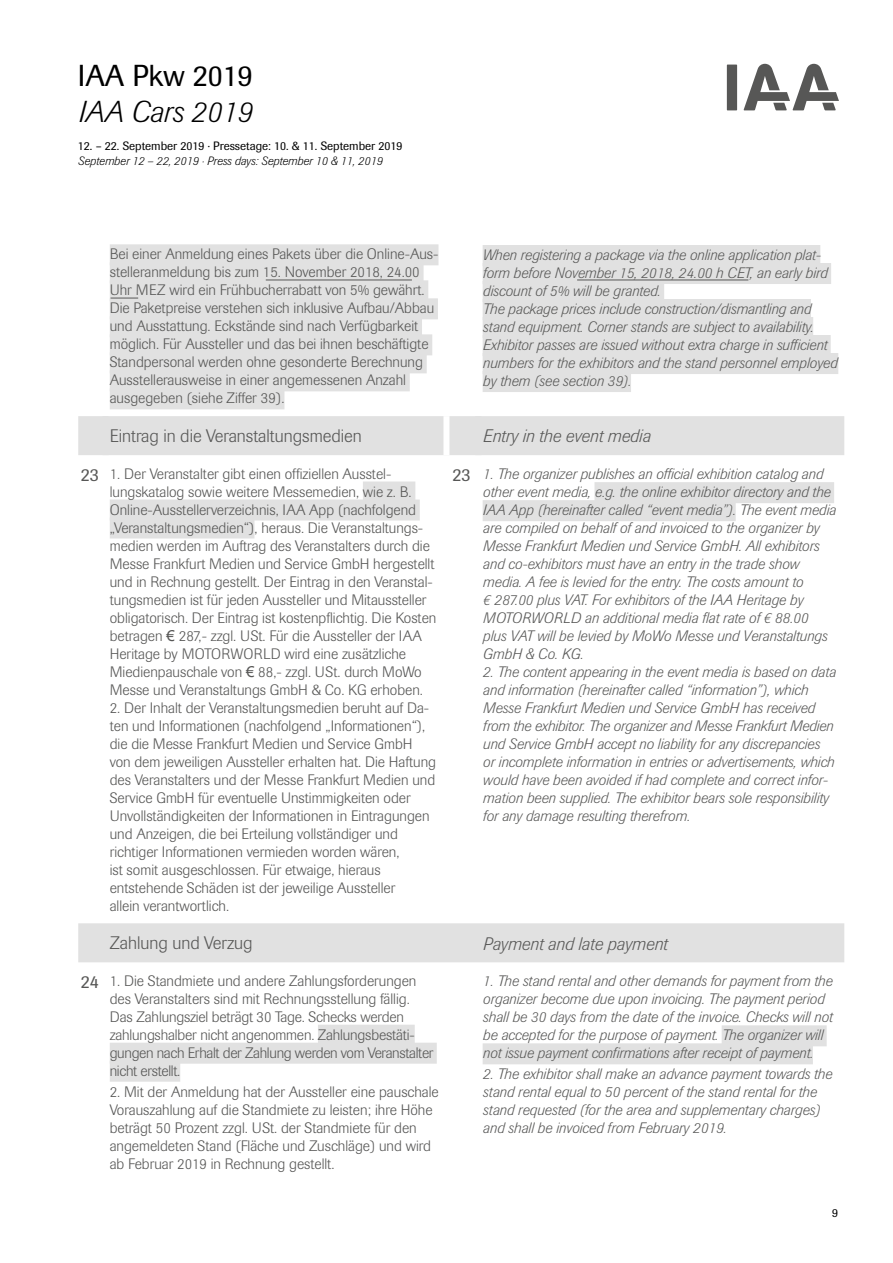
<style>
.page{position:relative;width:893px;height:1263px;background:#fff}
.page>*{position:absolute;margin:0;border:0;box-sizing:border-box;transform-origin:0 0}
.t1{font:italic 300 30px "Imago";color:#000}
.t2{font:30px "Berthold Imago BQ";color:#000}
.t3{font:300 18px "Imago";color:#575756}
.t4{font:italic 300 18px "Imago";color:#575756}
.t5{font:18px "Imago";color:#575756}
.t6{font:300 15px/18px "Imago";color:#575756}
.t7{font:italic 300 15px/18px "Imago";color:#575756}
.t8{font:300 15px/18px "Imago";letter-spacing:-.02em;color:#575756}
.t9{font:12px "Berthold Imago BQ";color:#000}
.t10{font:italic 300 12px "Imago";color:#000}
.t11{font:12px "Imago";color:#000}
.s1{font-family:"Arial";font-weight:400}
</style>
<div class="page">
<div style="left:727px;top:65px;width:10px;height:45px;background:#575756"></div>
<svg style="left:744px;top:64px;width:95px;height:46px"></svg>
<div style="left:78px;top:416px;width:766px;height:39px;background:#e1e1e1"></div>
<div style="left:78px;top:923px;width:766px;height:39px;background:#e1e1e1"></div>
<div style="left:103px;top:416px;width:6px;height:39px;background:#e1e1e1"></div>
<div style="left:475px;top:416px;width:6px;height:39px;background:#e1e1e1"></div>
<div style="left:443px;top:416px;width:6px;height:39px;background:#fff"></div>
<div style="left:110px;top:244px;width:328px;height:21px;background:#e1e1e1"></div>
<div style="left:110px;top:262px;width:314px;height:21px;background:#e1e1e1"></div>
<div style="left:110px;top:280px;width:318px;height:21px;background:#e1e1e1"></div>
<div style="left:110px;top:298px;width:328px;height:21px;background:#e1e1e1"></div>
<div style="left:110px;top:316px;width:312px;height:21px;background:#e1e1e1"></div>
<div style="left:110px;top:334px;width:322px;height:21px;background:#e1e1e1"></div>
<div style="left:110px;top:352px;width:317px;height:21px;background:#e1e1e1"></div>
<div style="left:110px;top:370px;width:300px;height:21px;background:#e1e1e1"></div>
<div style="left:110px;top:388px;width:174px;height:21px;background:#e1e1e1"></div>
<div style="left:483px;top:245px;width:337px;height:21px;background:#e1e1e1"></div>
<div style="left:483px;top:263px;width:348px;height:21px;background:#e1e1e1"></div>
<div style="left:483px;top:281px;width:181px;height:21px;background:#e1e1e1"></div>
<div style="left:483px;top:299px;width:328px;height:21px;background:#e1e1e1"></div>
<div style="left:483px;top:317px;width:330px;height:21px;background:#e1e1e1"></div>
<div style="left:483px;top:335px;width:348px;height:21px;background:#e1e1e1"></div>
<div style="left:483px;top:353px;width:355px;height:21px;background:#e1e1e1"></div>
<div style="left:483px;top:371px;width:148px;height:21px;background:#e1e1e1"></div>
<div style="left:363px;top:481px;width:52px;height:21px;background:#e1e1e1"></div>
<div style="left:110px;top:499px;width:310px;height:21px;background:#e1e1e1"></div>
<div style="left:110px;top:517px;width:144px;height:21px;background:#e1e1e1"></div>
<div style="left:594px;top:482px;width:240px;height:21px;background:#e1e1e1"></div>
<div style="left:483px;top:500px;width:253px;height:21px;background:#e1e1e1"></div>
<div style="left:318px;top:1025px;width:97px;height:21px;background:#e1e1e1"></div>
<div style="left:110px;top:1043px;width:327px;height:21px;background:#e1e1e1"></div>
<div style="left:110px;top:1061px;width:70px;height:21px;background:#e1e1e1"></div>
<div style="left:722px;top:1025px;width:105px;height:21px;background:#e1e1e1"></div>
<div style="left:483px;top:1043px;width:330px;height:21px;background:#e1e1e1"></div>
<hr style="left:266px;top:280px;width:146px;height:1px;background:#575756">
<hr style="left:577px;top:280px;width:171px;height:1px;background:#575756">
<svg style="left:111px;top:298px;width:27px;height:1px"></svg>
<h1 class="t2" style="left:78px;top:58px;width:177px">IAA Pkw 2019</h1>
<h1 class="t1" style="left:78px;top:94px;width:175px">IAA Cars 2019</h1>
<p class="t9" style="left:78px;top:139px;width:326px">12. – 22. September 2019 · Pressetage: 10. &amp; 11. September 2019</p>
<p class="t10" style="left:78px;top:154px;width:306px">September 12 – 22, 2019 · Press days: September 10 &amp; 11, 2019</p>
<p class="t6" style="left:110px;top:245px;width:330px">Bei einer Anmeldung eines Pakets über die Online-Aus&shy;stelleranmeldung bis zum 15. November 2018, 24.00<br>Uhr MEZ wird ein Frühbucherrabatt von 5% gewährt.</p>
<p class="t6" style="left:110px;top:299px;width:326px">Die Paketpreise verstehen sich inklusive Aufbau/Abbau und Ausstattung. Eckstände sind nach Verfügbarkeit möglich. Für Aussteller und das bei ihnen beschäftigte Standpersonal werden ohne gesonderte Berechnung Ausstellerausweise in einer angemessenen Anzahl ausgegeben (siehe Ziffer 39).</p>
<p class="t7" style="left:483px;top:246px;width:346px">When registering a package via the online application plat&shy;form before November 15, 2018, 24.00 h CET, an early bird discount of 5% will be granted.</p>
<p class="t7" style="left:483px;top:300px;width:330px">The package prices include construction/dismantling and</p>
<p class="t7" style="left:483px;top:318px;width:332px">stand equipment. Corner stands are subject to availability.</p>
<p class="t7" style="left:483px;top:336px;width:356px">Exhibitor passes are issued without extra charge in sufficient numbers for the exhibitors and the stand personnel employed by them (see section 39).</p>
<p class="t3" style="left:110px;top:425px;width:254px">Eintrag in die Veranstaltungsmedien</p>
<p class="t4" style="left:483px;top:426px;width:169px">Entry in the event media</p>
<p class="t5" style="left:81px;top:464px;width:19px">23</p>
<p class="t6" style="left:110px;top:465px;width:328px">1. Der Veranstalter gibt einen offiziellen Ausstel&shy;lungskatalog sowie weitere Messemedien, wie z. B.<br>Online-Ausstellerverzeichnis, IAA App (nachfolgend „Veranstaltungsmedien“), heraus. Die Veranstaltungs&shy;medien werden im Auftrag des Veranstalters durch die Messe Frankfurt Medien und Service GmbH hergestellt und in Rechnung gestellt. Der Eintrag in den Veranstal&shy;tungsmedien ist für jeden Aussteller und Mitaussteller obligatorisch. Der Eintrag ist kostenpflichtig. Die Kosten betragen <span class="s1">€</span> 287,- zzgl. USt. Für die Aussteller der IAA Heritage by MOTORWORLD wird eine zusätzliche Miedienpauschale von <span class="s1">€</span> 88,- zzgl. USt. durch MoWo Messe und Veranstaltungs GmbH &amp; Co. KG erhoben.</p>
<p class="t6" style="left:110px;top:699px;width:328px">2. Der Inhalt der Veranstaltungsmedien beruht auf Da&shy;ten und Informationen (nachfolgend „Informationen“), die die Messe Frankfurt Medien und Service GmbH von dem jeweiligen Aussteller erhalten hat. Die Haftung des Veranstalters und der Messe Frankfurt Medien und Service GmbH für eventuelle Unstimmigkeiten oder</p>
<p class="t6" style="left:110px;top:807px;width:321px">Unvollständigkeiten der Informationen in Eintragungen und Anzeigen, die bei Erteilung vollständiger und</p>
<p class="t6" style="left:110px;top:843px;width:291px">richtiger Informationen vermieden worden wären,</p>
<p class="t6" style="left:110px;top:861px;width:272px">ist somit ausgeschlossen. Für etwaige, hieraus</p>
<p class="t6" style="left:110px;top:879px;width:287px">entstehende Schäden ist der jeweilige Aussteller</p>
<p class="t6" style="left:110px;top:897px;width:121px">allein verantwortlich.</p>
<p class="t5" style="left:453px;top:464px;width:19px">23</p>
<p class="t7" style="left:483px;top:465px;width:342px">1. The organizer publishes an official exhibition catalog and</p>
<p class="t7" style="left:483px;top:483px;width:355px">other event media, e.g. the online exhibitor directory and the IAA App (hereinafter called “event media”). The event media are compiled on behalf of and invoiced to the organizer by Messe Frankfurt Medien und Service GmbH. All exhibitors and co-exhibitors must have an entry in the trade show media. A fee is levied for the entry. The costs amount to<br>€ 287.00 plus VAT. For exhibitors of the IAA Heritage by MOTORWORLD an additional media flat rate of € 88.00<br>plus VAT will be levied by MoWo Messe und Veranstaltungs GmbH &amp; Co. KG.</p>
<p class="t7" style="left:483px;top:663px;width:355px">2. The content appearing in the event media is based on data and information (hereinafter called “information”), which Messe Frankfurt Medien und Service GmbH has received from the exhibitor. The organizer and Messe Frankfurt Medien und Service GmbH accept no liability for any discrepancies<br>or incomplete information in entries or advertisements, which would have been avoided if had complete and correct infor&shy;mation been supplied. The exhibitor bears sole responsibility for any damage resulting therefrom.</p>
<p class="t3" style="left:110px;top:932px;width:144px">Zahlung und Verzug</p>
<p class="t4" style="left:483px;top:933px;width:186px">Payment and late payment</p>
<p class="t5" style="left:81px;top:971px;width:19px">24</p>
<p class="t6" style="left:110px;top:972px;width:308px">1. Die Standmiete und andere Zahlungsforderungen des Veranstalters sind mit Rechnungsstellung fällig.<br>Das Zahlungsziel beträgt 30 Tage. Schecks werden</p>
<p class="t8" style="left:110px;top:1026px;width:325px">zahlungshalber nicht angenommen. Zahlungsbestäti&shy;gungen nach Erhalt der Zahlung werden vom Veranstalter nicht erstellt.</p>
<p class="t6" style="left:110px;top:1083px;width:331px">2. Mit der Anmeldung hat der Aussteller eine pauschale Vorauszahlung auf die Standmiete zu leisten; ihre Höhe beträgt 50 Prozent zzgl. USt. der Standmiete für den angemeldeten Stand (Fläche und Zuschläge) und wird ab Februar 2019 in Rechnung gestellt.</p>
<p class="t7" style="left:483px;top:972px;width:351px">1. The stand rental and other demands for payment from the organizer become due upon invoicing. The payment period shall be 30 days from the date of the invoice. Checks will not be accepted for the purpose of payment. The organizer will not issue payment confirmations after receipt of payment.</p>
<p class="t7" style="left:483px;top:1065px;width:351px">2. The exhibitor shall make an advance payment towards the stand rental equal to 50 percent of the stand rental for the stand requested (for the area and supplementary charges) and shall be invoiced from February 2019.</p>
<p class="t11" style="left:832px;top:1206px;width:7px">9</p>
</div>
